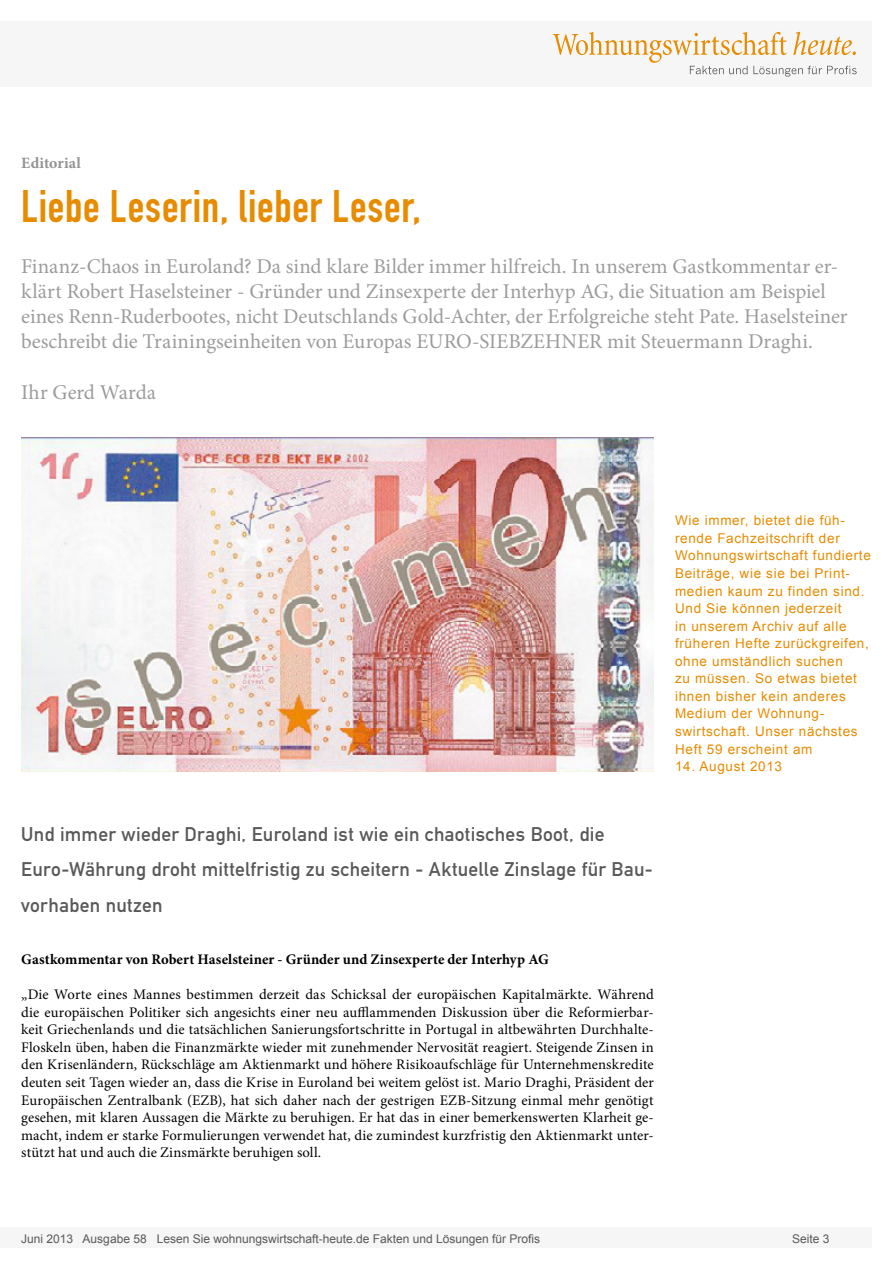
<style>
.page{position:relative;width:893px;height:1263px;background:#fff}
.page>*{position:absolute;margin:0;border:0;box-sizing:border-box;transform-origin:0 0}
.Überschrift_Groß{font:45px "DIN Engschrift";letter-spacing:.015em;color:#e78b00}
.Anlesetext{font:21px/25.2px "Minion Pro";letter-spacing:-.005em;color:#9c9c9c}
.Überschrift_Grau{font:19.5px/35.1px "DIN Mittelschrift";letter-spacing:.015em;color:#595959}
.Kategorie{font:700 15.75px "Minion Pro";letter-spacing:.01em;color:#939393}
.Fließtext_erste_Zeil{font:14.7px/17.5px "Minion Pro";letter-spacing:.005em;color:#000;text-align:justify}
.AUTOR{font:700 14.7px "Minion Pro";color:#000}
.Info{font:13.5px/17.5px "Arial";letter-spacing:.05em;color:#e78b00}
.t1{font:12px "Arial";color:#595959}
</style>
<div class="page">
<div style="left:0;top:1227px;width:872px;height:20px;background:#f6f6f6"></div>
<div style="left:0;top:21px;width:872px;height:66px;background:#f6f6f6"></div>
<svg style="left:553px;top:32px;width:304px;height:45px"></svg>
<img style="left:21px;top:438px;width:633px;height:333px">
<p class="Kategorie" style="left:21px;top:152px;width:61px">Editorial</p>
<p class="Überschrift_Groß" style="left:21px;top:180px;width:401px">Liebe Leserin, lieber Leser,</p>
<p class="Anlesetext" style="left:21px;top:253px;width:828px">Finanz-Chaos in Euroland? Da sind klare Bilder immer hilfreich. In unserem Gastkommentar er&shy;klärt Robert Haselsteiner - Gründer und Zinsexperte der Interhyp AG, die Situation am Beispiel eines Renn-Ruderbootes, nicht Deutschlands Gold-Achter, der Erfolgreiche steht Pate. Haselsteiner beschreibt die Trainingseinheiten von Europas EURO-SIEBZEHNER mit Steuermann Draghi.</p>
<p class="Anlesetext" style="left:21px;top:379px;width:136px">Ihr Gerd Warda</p>
<p class="Überschrift_Grau" style="left:21px;top:817px;width:633px">Und immer wieder Draghi, Euroland ist wie ein chaotisches Boot, die<br>Euro-Währung droht mittelfristig zu scheitern - Aktuelle Zinslage für Bau&shy;vorhaben nutzen</p>
<p class="AUTOR" style="left:21px;top:949px;width:529px">Gastkommentar von Robert Haselsteiner - Gründer und Zinsexperte der Interhyp AG</p>
<p class="Fließtext_erste_Zeil" style="left:21px;top:986px;width:634px">„Die Worte eines Mannes bestimmen derzeit das Schicksal der europäischen Kapitalmärkte. Während die europäischen Politiker sich angesichts einer neu aufflammenden Diskussion über die Reformierbar&shy;keit Griechenlands und die tatsächlichen Sanierungsfortschritte in Portugal in altbewährten Durchhalte-Floskeln üben, haben die Finanzmärkte wieder mit zunehmender Nervosität reagiert. Steigende Zinsen in den Krisenländern, Rückschläge am Aktienmarkt und höhere Risikoaufschläge für Unternehmenskredite deuten seit Tagen wieder an, dass die Krise in Euroland bei weitem gelöst ist. Mario Draghi, Präsident der Europäischen Zentralbank (EZB), hat sich daher nach der gestrigen EZB-Sitzung einmal mehr genötigt gesehen, mit klaren Aussagen die Märkte zu beruhigen. Er hat das in einer bemerkenswerten Klarheit ge&shy;macht, indem er starke Formulierungen verwendet hat, die zumindest kurzfristig den Aktienmarkt unter&shy;stützt hat und auch die Zinsmärkte beruhigen soll.</p>
<p class="Info" style="left:675px;top:512px;width:197px">Wie immer, bietet die füh&shy;rende Fachzeitschrift der<br>Wohnungswirtschaft fundierte<br>Beiträge, wie sie bei Print&shy;medien kaum zu finden sind.<br>Und Sie können jederzeit<br>in unserem Archiv auf alle früheren Hefte zurückgreifen, ohne umständlich suchen<br>zu müssen. So etwas bietet ihnen bisher kein anderes<br>Medium der Wohnung&shy;swirtschaft. Unser nächstes<br>Heft 59 erscheint am</p>
<p class="Info" style="left:675px;top:758px;width:109px">14. August 2013</p>
<p class="t1" style="left:21px;top:1230px;width:520px">Juni 2013 Ausgabe 58 Lesen Sie wohnungswirtschaft-heute.de Fakten und Lösungen für Profis</p>
<p class="t1" style="left:792px;top:1231px;width:39px">Seite 3</p>
</div>
